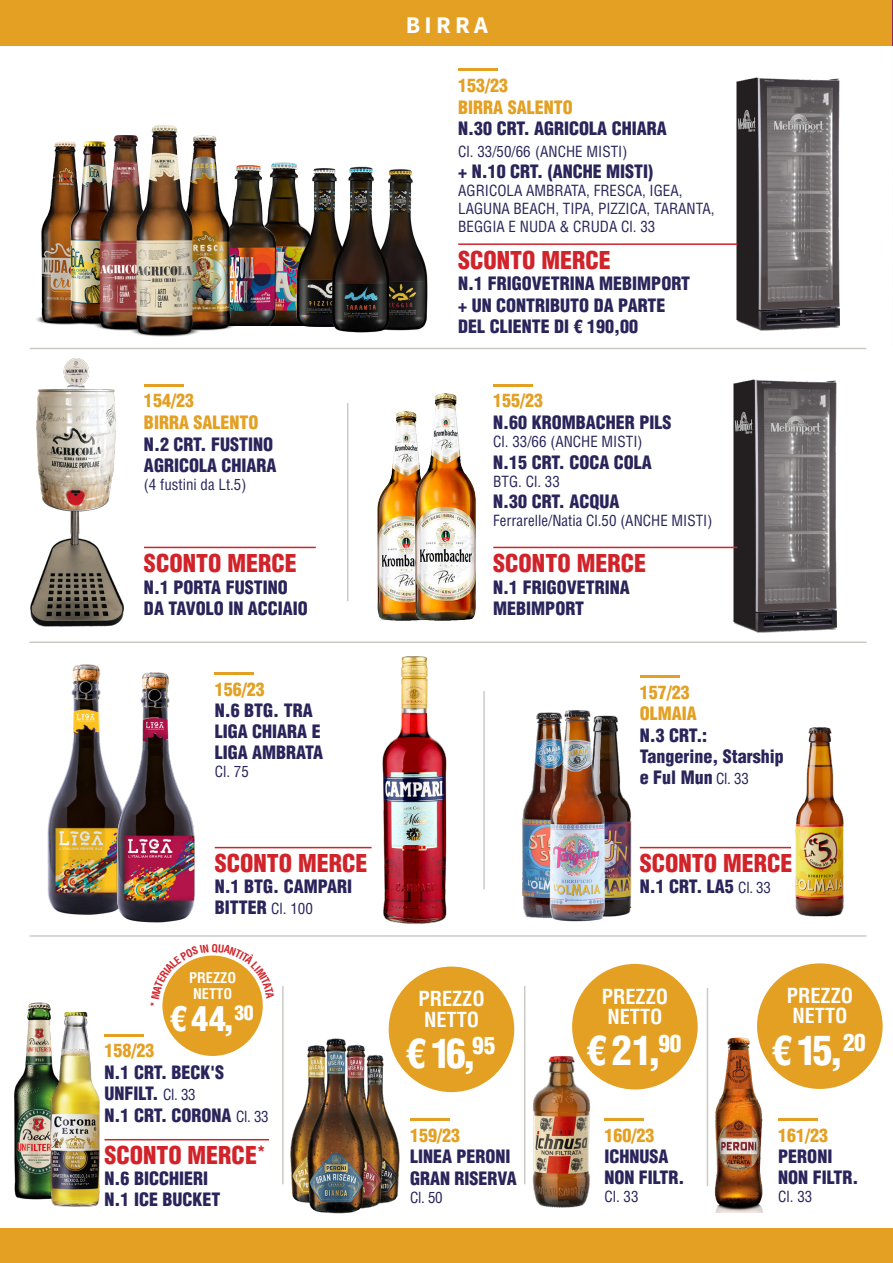
<style>
.page{position:relative;width:893px;height:1263px;background:#fff}
.page>*{position:absolute;margin:0;border:0;box-sizing:border-box;transform-origin:0 0}
.t1{font:900 condensed 39.75px "Helvetica LT Std";color:#fff}
.t2{font:900 condensed 33.75px "Helvetica LT Std";color:#fff}
.t3{font:900 condensed 24px "Helvetica LT Std";color:#d1232a}
.t4{font:700 24px "Source Sans Pro";letter-spacing:.18em;color:#fff}
.t5{font:700 condensed 20.25px/20.2px "Helvetica LT Std";color:#fff}
.t6{font:900 condensed 18px/21px "Helvetica LT Std";color:#29255a}
.t7{font:900 condensed 18px/21.6px "Helvetica LT Std";color:#e3a023}
.t8{font:condensed 15px/18px "Helvetica LT Std";color:#29255a}
.t9{font:700 condensed 14.4px/16.2px "Helvetica LT Std";color:#fff}
.s1{font-weight:400;font-size:15px}
</style>
<div class="page">
<img style="left:725px;top:379px;width:112px;height:254px">
<img style="left:736px;top:77px;width:104px;height:254px">
<img style="left:714px;top:1034px;width:58px;height:178px">
<img style="left:47px;top:664px;width:58px;height:251px">
<img style="left:105px;top:672px;width:90px;height:251px">
<img style="left:364px;top:656px;width:83px;height:268px">
<div style="left:0;top:0;width:893px;height:45px;background:#e3a023"></div>
<hr style="left:892px;top:0;width:1px;height:45px;background:#93255e">
<div style="left:0;top:1229px;width:893px;height:34px;background:#e3a023"></div>
<hr style="left:30px;top:348px;width:836px;height:1px;background:#cdcac5">
<hr style="left:30px;top:641px;width:836px;height:2px;background:#cdcac5">
<hr style="left:30px;top:935px;width:836px;height:2px;background:#cdcac5">
<hr style="left:347px;top:403px;width:1px;height:198px;background:#cdcac5">
<hr style="left:458px;top:69px;width:40px;height:2px;background:#e3a023">
<hr style="left:144px;top:384px;width:39px;height:2px;background:#e3a023">
<hr style="left:493px;top:384px;width:40px;height:2px;background:#e3a023">
<hr style="left:640px;top:675px;width:39px;height:3px;background:#e3a023">
<hr style="left:458px;top:243px;width:279px;height:2px;background:#d1232a">
<hr style="left:144px;top:547px;width:172px;height:1px;background:#d1232a">
<hr style="left:493px;top:547px;width:244px;height:1px;background:#d1232a">
<hr style="left:640px;top:847px;width:151px;height:1px;background:#d1232a">
<hr style="left:215px;top:847px;width:157px;height:1px;background:#d1232a">
<img style="left:377px;top:411px;width:37px;height:209px">
<img style="left:414px;top:394px;width:62px;height:226px">
<div style="left:757px;top:963px;width:126px;height:126px;background:#e3a023;border-radius:50%"></div>
<hr style="left:778px;top:1118px;width:40px;height:2px;background:#e3a023">
<hr style="left:215px;top:672px;width:39px;height:3px;background:#e3a023">
<hr style="left:524px;top:986px;width:1px;height:198px;background:#cdcac5">
<hr style="left:282px;top:986px;width:2px;height:198px;background:#cdcac5">
<hr style="left:707px;top:988px;width:1px;height:198px;background:#cdcac5">
<hr style="left:483px;top:691px;width:2px;height:198px;background:#cdcac5">
<img style="left:290px;top:1030px;width:113px;height:183px">
<hr style="left:410px;top:1118px;width:40px;height:2px;background:#e3a023">
<div style="left:389px;top:966px;width:125px;height:126px;background:#e3a023;border-radius:50%"></div>
<div style="left:572px;top:964px;width:126px;height:125px;background:#e3a023;border-radius:50%"></div>
<hr style="left:604px;top:1119px;width:40px;height:2px;background:#e3a023">
<img style="left:532px;top:1054px;width:60px;height:154px">
<hr style="left:105px;top:1034px;width:39px;height:3px;background:#e3a023">
<hr style="left:105px;top:1139px;width:164px;height:1px;background:#d1232a">
<div style="left:162px;top:955px;width:101px;height:101px;background:#e3a023;border-radius:50%"></div>
<img style="left:14px;top:1002px;width:37px;height:198px">
<img style="left:40px;top:1012px;width:70px;height:195px">
<img style="left:30px;top:358px;width:93px;height:269px">
<img style="left:36px;top:142px;width:24px;height:183px">
<img style="left:284px;top:162px;width:13px;height:164px">
<img style="left:60px;top:141px;width:29px;height:184px">
<img style="left:89px;top:136px;width:36px;height:195px">
<img style="left:240px;top:162px;width:44px;height:164px">
<img style="left:205px;top:136px;width:35px;height:195px">
<img style="left:125px;top:125px;width:80px;height:212px">
<img style="left:292px;top:166px;width:38px;height:161px">
<img style="left:391px;top:169px;width:37px;height:162px">
<img style="left:330px;top:166px;width:61px;height:167px">
<img style="left:522px;top:710px;width:110px;height:212px">
<img style="left:795px;top:727px;width:49px;height:190px">
<svg style="left:162px;top:955px;width:101px;height:51px"></svg>
<p class="t7" style="left:144px;top:390px;width:116px">154/23<br>BIRRA SALENTO</p>
<p class="t6" style="left:144px;top:433px;width:134px;line-height:21.6px">N.2 CRT. FUSTINO<br>AGRICOLA CHIARA</p>
<p class="t8" style="left:144px;top:476px;width:104px">(4 fustini da Lt.5)</p>
<h3 class="t3" style="left:144px;top:548px;width:154px">SCONTO MERCE</h3>
<p class="t6" style="left:144px;top:576px;width:165px;line-height:21.6px">N.1 PORTA FUSTINO<br>DA TAVOLO IN ACCIAIO</p>
<p class="t7" style="left:215px;top:678px;width:52px">156/23</p>
<p class="t6" style="left:215px;top:700px;width:110px">N.6 BTG. TRA<br>LIGA CHIARA E<br>LIGA AMBRATA</p>
<p class="t8" style="left:215px;top:762px;width:36px">Cl. 75</p>
<h3 class="t3" style="left:215px;top:848px;width:154px">SCONTO MERCE</h3>
<p class="t6" style="left:215px;top:876px;width:139px">N.1 BTG. CAMPARI<br>BITTER <span class="s1">Cl. 100</span></p>
<p class="t9" style="left:189px;top:970px;width:49px">PREZZO<br>NETTO</p>
<h2 class="t2" style="left:170px;top:997px;width:85px">€ 44,<sup>30</sup></h2>
<p class="t7" style="left:105px;top:1040px;width:52px">158/23</p>
<p class="t6" style="left:105px;top:1061px;width:166px">N.1 CRT. BECK'S<br>UNFILT. <span class="s1">Cl. 33<br></span>N.1 CRT. CORONA <span class="s1">Cl. 33</span></p>
<h3 class="t3" style="left:105px;top:1140px;width:162px">SCONTO MERCE<sup>*</sup></h3>
<p class="t6" style="left:105px;top:1168px;width:118px">N.6 BICCHIERI<br>N.1 ICE BUCKET</p>
<h3 class="t4" style="left:406px;top:10px;width:84px">BIRRA</h3>
<p class="t7" style="left:458px;top:74px;width:116px">153/23<br>BIRRA SALENTO</p>
<p class="t6" style="left:458px;top:118px;width:210px">N.30 CRT. AGRICOLA CHIARA</p>
<p class="t8" style="left:458px;top:142px;width:171px">Cl. 33/50/66 (ANCHE MISTI)</p>
<p class="t6" style="left:458px;top:161px;width:197px">+ N.10 CRT. (ANCHE MISTI)</p>
<p class="t8" style="left:458px;top:182px;width:258px">AGRICOLA AMBRATA, FRESCA, IGEA,<br>LAGUNA BEACH, TIPA, PIZZICA, TARANTA,<br>BEGGIA E NUDA &amp; CRUDA Cl. 33</p>
<h3 class="t3" style="left:458px;top:245px;width:154px">SCONTO MERCE</h3>
<p class="t6" style="left:458px;top:273px;width:233px;line-height:21.6px">N.1 FRIGOVETRINA MEBIMPORT + UN CONTRIBUTO DA PARTE<br>DEL CLIENTE DI € 190,00</p>
<p class="t7" style="left:493px;top:390px;width:52px">155/23</p>
<p class="t6" style="left:493px;top:412px;width:180px">N.60 KROMBACHER PILS</p>
<p class="t8" style="left:493px;top:432px;width:151px">Cl. 33/66 (ANCHE MISTI)</p>
<p class="t6" style="left:493px;top:451px;width:160px">N.15 CRT. COCA COLA</p>
<p class="t8" style="left:493px;top:472px;width:68px">BTG. Cl. 33</p>
<p class="t6" style="left:493px;top:491px;width:128px">N.30 CRT. ACQUA</p>
<p class="t8" style="left:493px;top:512px;width:221px">Ferrarelle/Natia Cl.50 (ANCHE MISTI)</p>
<h3 class="t3" style="left:493px;top:548px;width:154px">SCONTO MERCE</h3>
<p class="t6" style="left:493px;top:576px;width:138px;line-height:21.6px">N.1 FRIGOVETRINA<br>MEBIMPORT</p>
<p class="t7" style="left:640px;top:681px;width:59px">157/23<br>OLMAIA</p>
<p class="t6" style="left:640px;top:724px;width:146px">N.3 CRT.:<br>Tangerine, Starship e Ful Mun <span class="s1">Cl. 33</span></p>
<p class="t5" style="left:418px;top:989px;width:68px">PREZZO<br>NETTO</p>
<h1 class="t1" style="left:406px;top:1028px;width:91px">€ 16,<sup>95</sup></h1>
<p class="t7" style="left:410px;top:1124px;width:52px">159/23</p>
<p class="t6" style="left:410px;top:1146px;width:108px;line-height:21.6px">LINEA PERONI<br>GRAN RISERVA</p>
<p class="t8" style="left:410px;top:1188px;width:34px">Cl. 50</p>
<h3 class="t3" style="left:640px;top:848px;width:154px">SCONTO MERCE</h3>
<p class="t6" style="left:640px;top:876px;width:133px">N.1 CRT. LA5 <span class="s1">Cl. 33</span></p>
<p class="t5" style="left:602px;top:986px;width:68px">PREZZO<br>NETTO</p>
<h1 class="t1" style="left:587px;top:1025px;width:96px">€ 21,<sup>90</sup></h1>
<p class="t7" style="left:604px;top:1125px;width:52px">160/23</p>
<p class="t6" style="left:604px;top:1146px;width:82px">ICHNUSA<br>NON FILTR.</p>
<p class="t8" style="left:604px;top:1188px;width:36px">Cl. 33</p>
<p class="t5" style="left:787px;top:985px;width:68px">PREZZO<br>NETTO</p>
<h1 class="t1" style="left:772px;top:1025px;width:95px">€ 15,<sup>20</sup></h1>
<p class="t7" style="left:778px;top:1124px;width:52px">161/23</p>
<p class="t6" style="left:778px;top:1145px;width:82px">PERONI<br>NON FILTR.</p>
<p class="t8" style="left:778px;top:1187px;width:36px">Cl. 33</p>
</div>
